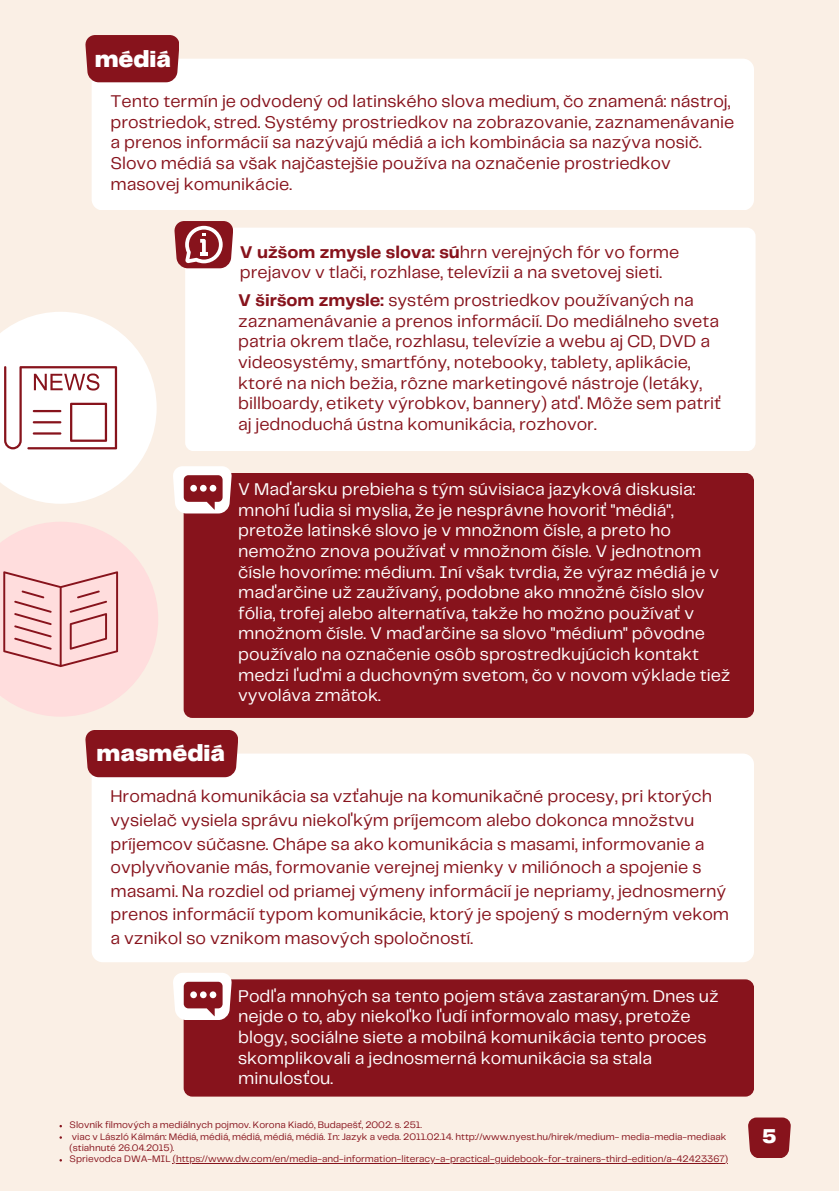
<style>
.page{position:relative;width:839px;height:1191px;background:#fff}
.page>*{position:absolute;margin:0;border:0;box-sizing:border-box;transform-origin:0 0}
.t1{font:900 24.2px "Telegraf";color:#fff}
.t2{font:900 20.8px "Telegraf";color:#fff}
.t3{font:17.6px/20.6px "Telegraf";color:#87131c}
.t4{font:17.6px/20.6px "Telegraf";color:#fff}
.t5{font:9.8px/11.4px "Telegraf";color:#87131c}
.s1{font-weight:700}
</style>
<div class="page">
<div style="left:0;top:0;width:838px;height:1191px;background:#faefe5"></div>
<div style="left:92px;top:754px;width:662px;height:208px;background:#fff;border-radius:11px"></div>
<div style="left:85px;top:730px;width:153px;height:47px;background:#87131c"></div>
<svg style="left:748px;top:1118px;width:42px;height:40px;background:#8e2129"></svg>
<div style="left:92px;top:59px;width:662px;height:151px;background:#fff;border-radius:11px"></div>
<div style="left:85px;top:35px;width:94px;height:47px;background:#87131c"></div>
<div style="left:185px;top:228px;width:570px;height:223px;background:#fff;border-radius:9px"></div>
<svg style="left:174px;top:221px;width:59px;height:47px"></svg>
<div style="left:184px;top:473px;width:570px;height:245px;background:#87131c;border-radius:9px"></div>
<svg style="left:173px;top:466px;width:59px;height:48px"></svg>
<svg style="left:0;top:312px;width:157px;height:192px"></svg>
<svg style="left:0;top:522px;width:158px;height:195px"></svg>
<hr style="left:176px;top:1163px;width:548px;height:1px;background:#87131c">
<div style="left:184px;top:979px;width:570px;height:117px;background:#87131c;border-radius:9px"></div>
<svg style="left:173px;top:973px;width:59px;height:47px"></svg>
<h1 class="t1" style="left:95px;top:49px;width:78px">médiá</h1>
<p class="t3" style="left:110px;top:92px;width:625px">Tento termín je odvodený od latinského slova medium, čo znamená: nástroj, prostriedok, stred. Systémy prostriedkov na zobrazovanie, zaznamenávanie a prenos informácií sa nazývajú médiá a ich kombinácia sa nazýva nosič.<br>Slovo médiá sa však najčastejšie používa na označenie prostriedkov masovej komunikácie.</p>
<p class="t3" style="left:240px;top:242px;width:441px"><span class="s1">V užšom zmysle slova: sú</span>hrn verejných fór vo forme prejavov v tlači, rozhlase, televízii a na svetovej sieti.</p>
<p class="t3" style="left:238px;top:291px;width:484px"><span class="s1">V širšom zmysle:</span> systém prostriedkov používaných na zaznamenávanie a prenos informácií. Do mediálneho sveta patria okrem tlače, rozhlasu, televízie a webu aj CD, DVD a videosystémy, smartfóny, notebooky, tablety, aplikácie, ktoré na nich bežia, rôzne marketingové nástroje (letáky, billboardy, etikety výrobkov, bannery) atď. Môže sem patriť aj jednoduchá ústna komunikácia, rozhovor.</p>
<p class="t4" style="left:238px;top:480px;width:494px">V Maďarsku prebieha s tým súvisiaca jazyková diskusia: mnohí ľudia si myslia, že je nesprávne hovoriť "médiá", pretože latinské slovo je v množnom čísle, a preto ho nemožno znova používať v množnom čísle. V jednotnom čísle hovoríme: médium. Iní však tvrdia, že výraz médiá je v maďarčine už zaužívaný, podobne ako množné číslo slov fólia, trofej alebo alternatíva, takže ho možno používať v množnom čísle. V maďarčine sa slovo "médium" pôvodne používalo na označenie osôb sprostredkujúcich kontakt medzi ľuďmi a duchovným svetom, čo v novom výklade tiež vyvoláva zmätok.</p>
<h1 class="t1" style="left:97px;top:742px;width:130px">masmédiá</h1>
<p class="t3" style="left:110px;top:786px;width:620px;line-height:23.6px">Hromadná komunikácia sa vzťahuje na komunikačné procesy, pri ktorých vysielač vysiela správu niekoľkým príjemcom alebo dokonca množstvu príjemcov súčasne. Chápe sa ako komunikácia s masami, informovanie a ovplyvňovanie más, formovanie verejnej mienky v miliónoch a spojenie s masami. Na rozdiel od priamej výmeny informácií je nepriamy, jednosmerný prenos informácií typom komunikácie, ktorý je spojený s moderným vekom a vznikol so vznikom masových spoločností.</p>
<p class="t4" style="left:238px;top:987px;width:482px">Podľa mnohých sa tento pojem stáva zastaraným. Dnes už nejde o to, aby niekoľko ľudí informovalo masy, pretože blogy, sociálne siete a mobilná komunikácia tento proces skomplikovali a jednosmerná komunikácia sa stala minulosťou.</p>
<p class="t5" style="left:70px;top:1120px;width:660px">Slovník filmových a mediálnych pojmov. Korona Kiadó, Budapešť, 2002. s. 251.<br>viac v László Kálmán: Médiá, médiá, médiá, médiá, médiá. In: Jazyk a veda. 2011.02.14. http://www.nyest.hu/hirek/medium- media-media-mediaak (stiahnuté 26.04.2015).<br>Sprievodca DWA-MIL (https://www.dw.com/en/media-and-information-literacy-a-practical-guidebook-for-trainers-third-edition/a-42423367)</p>
<p class="t2" style="left:762px;top:1127px;width:16px">5</p>
</div>
